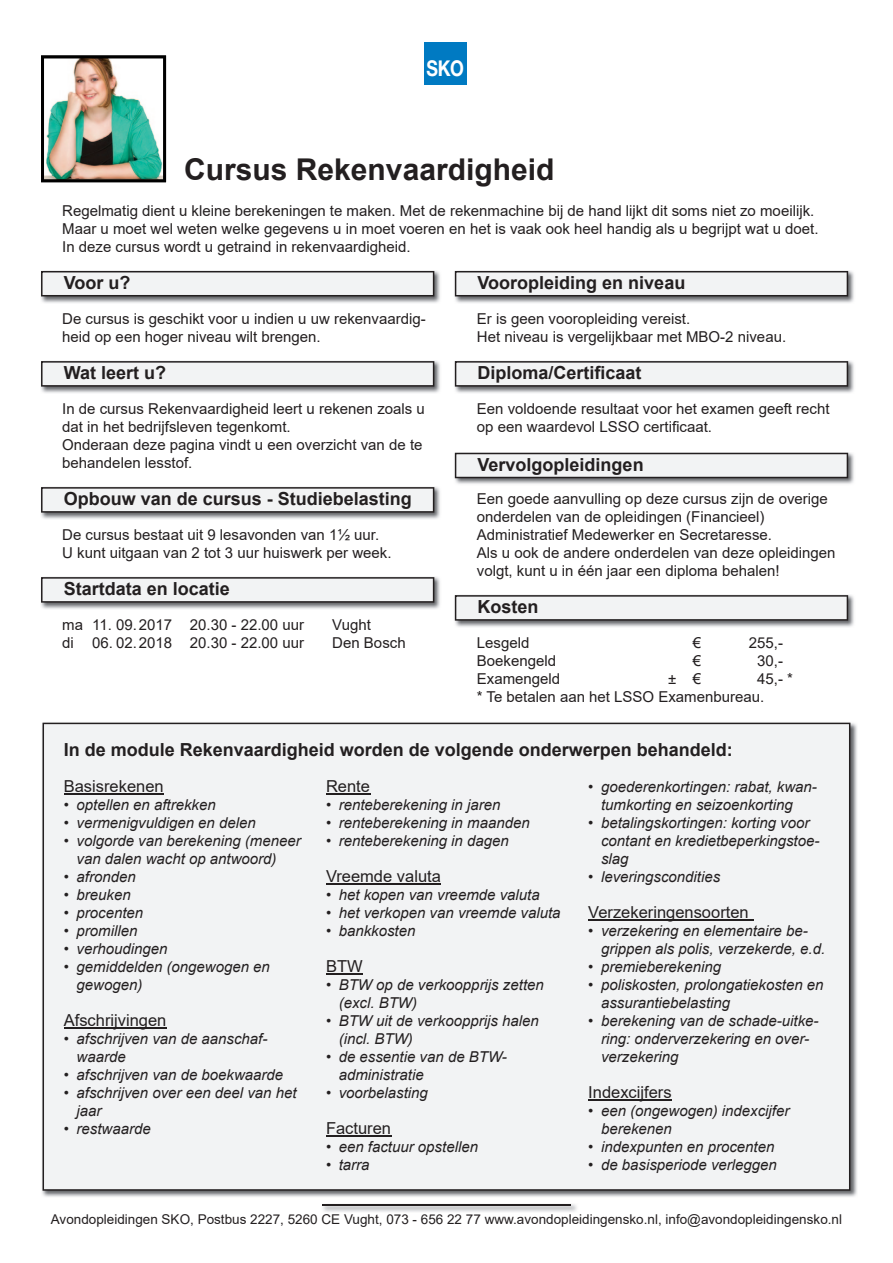
<style>
.page{position:relative;width:893px;height:1263px;background:#fff}
.page>*{position:absolute;margin:0;border:0;box-sizing:border-box;transform-origin:0 0}
.t1{font:700 30px "Arial";color:#231f20}
.t2{font:700 21.75px "Helvetica Neue";color:#fff;scale:.82 1}
.t3{font:700 18px "Arial";color:#231f20}
.t4{font:16.5px "Arial";color:#231f20}
.t5{font:15px/18px "Arial";color:#231f20}
.t6{font:italic 15px/18px "Arial";color:#231f20}
.t7{font:13.5px "Arial";color:#231f20}
</style>
<div class="page">
<img style="left:322px;top:1204px;width:255px;height:8px">
<hr style="left:322px;top:1204px;width:249px;height:1px;background:#231f20">
<div style="left:424px;top:42px;width:42px;height:42px;background:#007ac2"></div>
<img style="left:41px;top:55px;width:125px;height:127px">
<img style="left:42px;top:722px;width:815px;height:475px">
<div style="left:43px;top:723px;width:807px;height:468px;background:#f2f3f4"></div>
<img style="left:41px;top:270px;width:399px;height:33px">
<svg style="left:41px;top:271px;width:393px;height:25px"></svg>
<img style="left:41px;top:361px;width:399px;height:32px">
<svg style="left:41px;top:361px;width:393px;height:26px"></svg>
<img style="left:41px;top:487px;width:399px;height:32px">
<svg style="left:41px;top:487px;width:393px;height:26px"></svg>
<img style="left:454px;top:270px;width:400px;height:33px">
<svg style="left:455px;top:271px;width:393px;height:25px"></svg>
<img style="left:454px;top:361px;width:400px;height:32px">
<svg style="left:455px;top:361px;width:393px;height:26px"></svg>
<img style="left:454px;top:452px;width:400px;height:32px">
<svg style="left:455px;top:453px;width:393px;height:25px"></svg>
<hr style="left:64px;top:793px;width:100px;height:1px;background:#231f20">
<hr style="left:64px;top:1027px;width:102px;height:1px;background:#231f20">
<hr style="left:326px;top:793px;width:44px;height:1px;background:#231f20">
<hr style="left:326px;top:883px;width:115px;height:1px;background:#231f20">
<hr style="left:326px;top:973px;width:37px;height:1px;background:#231f20">
<hr style="left:326px;top:1135px;width:65px;height:1px;background:#231f20">
<hr style="left:588px;top:919px;width:165px;height:1px;background:#231f20">
<hr style="left:588px;top:1099px;width:84px;height:1px;background:#231f20">
<img style="left:41px;top:577px;width:399px;height:32px">
<svg style="left:41px;top:577px;width:393px;height:26px"></svg>
<img style="left:454px;top:595px;width:400px;height:32px">
<svg style="left:455px;top:595px;width:393px;height:26px"></svg>
<h2 class="t2" style="left:427px;top:55px;width:47px">SKO</h2>
<h1 class="t1" style="left:184px;top:148px;width:372px">Cursus Rekenvaardigheid</h1>
<p class="t5" style="left:62px;top:202px;width:758px">Regelmatig dient u kleine berekeningen te maken. Met de rekenmachine bij de hand lijkt dit soms niet zo moeilijk.<br>Maar u moet wel weten welke gegevens u in moet voeren en het is vaak ook heel handig als u begrijpt wat u doet.<br>In deze cursus wordt u getraind in rekenvaardigheid.</p>
<p class="t3" style="left:64px;top:270px;width:68px">Voor u?</p>
<p class="t5" style="left:62px;top:310px;width:365px">De cursus is geschikt voor u indien u uw rekenvaardig&shy;heid op een hoger niveau wilt brengen.</p>
<p class="t3" style="left:64px;top:360px;width:104px">Wat leert u?</p>
<p class="t5" style="left:62px;top:400px;width:364px">In de cursus Rekenvaardigheid leert u rekenen zoals u dat in het bedrijfsleven tegenkomt.<br>Onderaan deze pagina vindt u een overzicht van de te behandelen lesstof.</p>
<p class="t3" style="left:64px;top:486px;width:350px">Opbouw van de cursus - Studiebelasting</p>
<p class="t5" style="left:62px;top:526px;width:331px">De cursus bestaat uit 9 lesavonden van 1½ uur.<br>U kunt uitgaan van 2 tot 3 uur huiswerk per week.</p>
<p class="t3" style="left:478px;top:270px;width:209px">Vooropleiding en niveau</p>
<p class="t5" style="left:477px;top:310px;width:311px">Er is geen vooropleiding vereist.<br>Het niveau is vergelijkbaar met MBO-2 niveau.</p>
<p class="t3" style="left:478px;top:360px;width:166px">Diploma/Certificaat</p>
<p class="t5" style="left:477px;top:400px;width:354px">Een voldoende resultaat voor het examen geeft recht op een waardevol LSSO certificaat.</p>
<p class="t3" style="left:478px;top:451px;width:168px">Vervolgopleidingen</p>
<p class="t5" style="left:477px;top:490px;width:360px">Een goede aanvulling op deze cursus zijn de overige onderdelen van de opleidingen (Financieel)<br>Administratief Medewerker en Secretaresse.<br>Als u ook de andere onderdelen van deze opleidingen volgt, kunt u in één jaar een diploma behalen!</p>
<p class="t3" style="left:64px;top:576px;width:168px">Startdata en locatie</p>
<p class="t5" style="left:62px;top:616px;width:243px">ma 11. 09. 2017 20.30 - 22.00 uur</p>
<p class="t5" style="left:332px;top:616px;width:40px">Vught</p>
<p class="t5" style="left:62px;top:634px;width:243px">di 06. 02. 2018 20.30 - 22.00 uur</p>
<p class="t5" style="left:332px;top:634px;width:75px">Den Bosch</p>
<p class="t3" style="left:478px;top:594px;width:63px">Kosten</p>
<p class="t5" style="left:477px;top:634px;width:54px">Lesgeld</p>
<p class="t5" style="left:693px;top:634px;width:10px">€</p>
<p class="t5" style="left:749px;top:634px;width:36px">255,-</p>
<p class="t5" style="left:477px;top:652px;width:81px">Boekengeld</p>
<p class="t5" style="left:693px;top:652px;width:10px">€</p>
<p class="t5" style="left:757px;top:652px;width:27px">30,-</p>
<p class="t5" style="left:477px;top:670px;width:85px">Examengeld</p>
<p class="t5" style="left:668px;top:670px;width:35px">± €</p>
<p class="t5" style="left:477px;top:670px;width:318px;text-indent:280px">45,- * * Te betalen aan het LSSO Examenbureau.</p>
<p class="t3" style="left:64px;top:737px;width:671px">In de module Rekenvaardigheid worden de volgende onderwerpen behandeld:</p>
<p class="t4" style="left:64px;top:775px;width:101px">Basisrekenen</p>
<p class="t6" style="left:64px;top:796px;width:153px">• optellen en aftrekken</p>
<p class="t6" style="left:64px;top:814px;width:193px">• vermenigvuldigen en delen</p>
<p class="t6" style="left:77px;top:832px;width:226px;text-indent:-13px">• volgorde van berekening (meneer van dalen wacht op antwoord)</p>
<p class="t6" style="left:64px;top:868px;width:73px">• afronden</p>
<p class="t6" style="left:64px;top:886px;width:68px">• breuken</p>
<p class="t6" style="left:64px;top:904px;width:81px">• procenten</p>
<p class="t6" style="left:64px;top:922px;width:75px">• promillen</p>
<p class="t6" style="left:64px;top:940px;width:105px">• verhoudingen</p>
<p class="t6" style="left:77px;top:958px;width:195px;text-indent:-13px">• gemiddelden (ongewogen en gewogen)</p>
<p class="t4" style="left:64px;top:1009px;width:104px">Afschrijvingen</p>
<p class="t6" style="left:77px;top:1030px;width:192px;text-indent:-13px">• afschrijven van de aanschaf&shy;waarde</p>
<p class="t6" style="left:64px;top:1066px;width:221px">• afschrijven van de boekwaarde</p>
<p class="t6" style="left:77px;top:1084px;width:222px;text-indent:-13px">• afschrijven over een deel van het jaar</p>
<p class="t6" style="left:64px;top:1120px;width:88px">• restwaarde</p>
<p class="t4" style="left:326px;top:775px;width:46px">Rente</p>
<p class="t6" style="left:326px;top:796px;width:176px">• renteberekening in jaren</p>
<p class="t6" style="left:326px;top:814px;width:205px">• renteberekening in maanden</p>
<p class="t6" style="left:326px;top:832px;width:184px">• renteberekening in dagen</p>
<p class="t4" style="left:326px;top:865px;width:116px">Vreemde valuta</p>
<p class="t6" style="left:326px;top:886px;width:215px">• het kopen van vreemde valuta</p>
<p class="t6" style="left:326px;top:904px;width:236px">• het verkopen van vreemde valuta</p>
<p class="t6" style="left:326px;top:922px;width:91px">• bankkosten</p>
<p class="t4" style="left:326px;top:955px;width:38px">BTW</p>
<p class="t6" style="left:339px;top:976px;width:207px;text-indent:-13px">• BTW op de verkoopprijs zetten (excl. BTW)</p>
<p class="t6" style="left:339px;top:1012px;width:202px;text-indent:-13px">• BTW uit de verkoopprijs halen (incl. BTW)</p>
<p class="t6" style="left:339px;top:1048px;width:170px;text-indent:-13px">• de essentie van de BTW&shy;administratie</p>
<p class="t6" style="left:326px;top:1084px;width:103px">• voorbelasting</p>
<p class="t4" style="left:326px;top:1117px;width:67px">Facturen</p>
<p class="t6" style="left:326px;top:1138px;width:153px">• een factuur opstellen</p>
<p class="t6" style="left:326px;top:1156px;width:45px">• tarra</p>
<p class="t6" style="left:601px;top:778px;width:217px;text-indent:-13px">• goederenkortingen: rabat, kwan&shy;tumkorting en seizoenkorting</p>
<p class="t6" style="left:601px;top:814px;width:220px;text-indent:-13px">• betalingskortingen: korting voor contant en kredietbeperkingstoe&shy;slag</p>
<p class="t6" style="left:588px;top:868px;width:133px">• leveringscondities</p>
<p class="t4" style="left:588px;top:901px;width:162px">Verzekeringensoorten</p>
<p class="t6" style="left:601px;top:922px;width:226px;text-indent:-13px">• verzekering en elementaire be&shy;grippen als polis, verzekerde, e.d.</p>
<p class="t6" style="left:588px;top:958px;width:134px">• premieberekening</p>
<p class="t6" style="left:601px;top:976px;width:224px;text-indent:-13px">• poliskosten, prolongatiekosten en assurantiebelasting</p>
<p class="t6" style="left:601px;top:1012px;width:219px;text-indent:-13px">• berekening van de schade-uitke&shy;ring: onderverzekering en over&shy;verzekering</p>
<p class="t4" style="left:588px;top:1081px;width:85px">Indexcijfers</p>
<p class="t6" style="left:601px;top:1102px;width:190px;text-indent:-13px">• een (ongewogen) indexcijfer berekenen</p>
<p class="t6" style="left:588px;top:1138px;width:188px">• indexpunten en procenten</p>
<p class="t6" style="left:588px;top:1156px;width:190px">• de basisperiode verleggen</p>
<p class="t7" style="left:51px;top:1210px;width:793px">Avondopleidingen SKO, Postbus 2227, 5260 CE Vught, 073 - 656 22 77 www.avondopleidingensko.nl, info@avondopleidingensko.nl</p>
</div>
